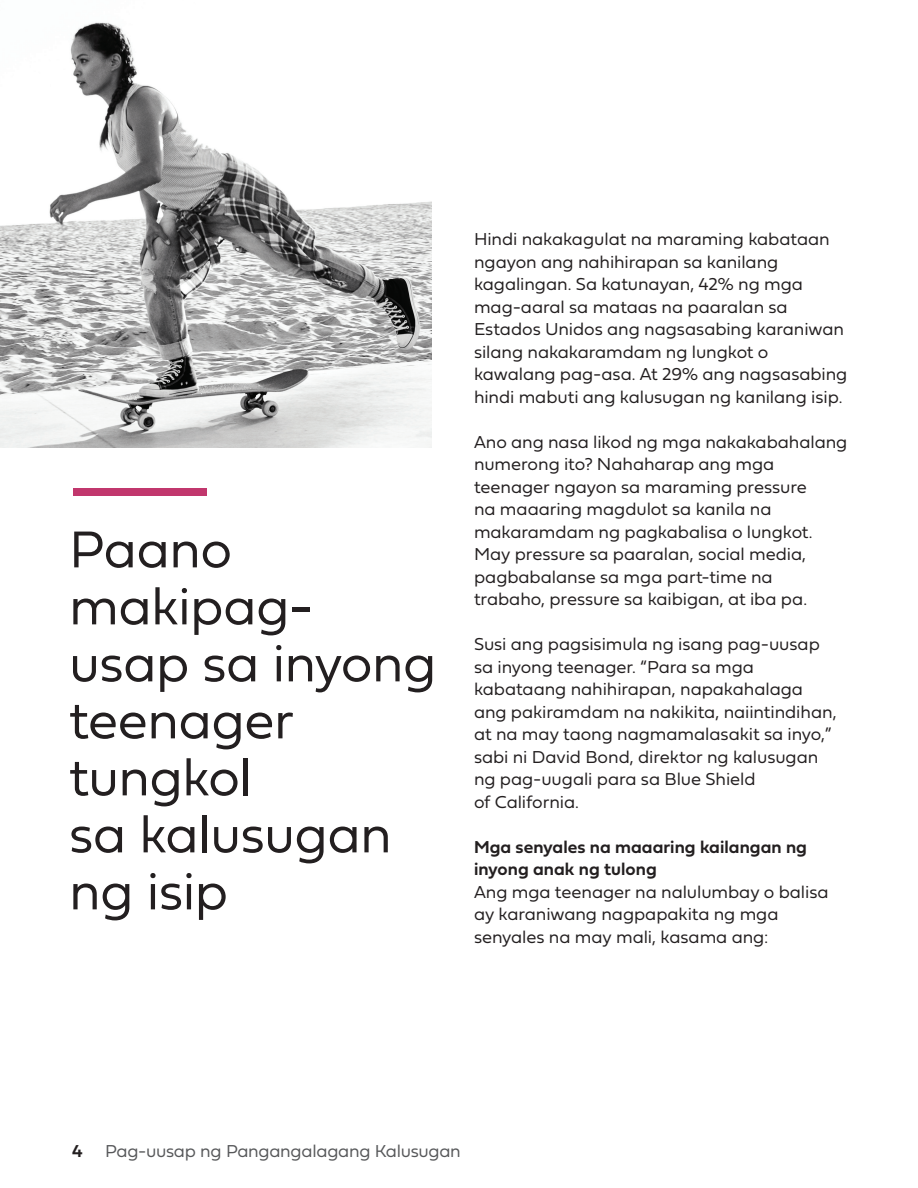
<style>
.page{position:relative;width:918px;height:1188px;background:#fff}
.page>*{position:absolute;margin:0;border:0;box-sizing:border-box;transform-origin:0 0}
.B_HEAD_36{font:54px/57px "Fieldwork Geo Light";letter-spacing:-.01em;color:#231f20}
.B_BODY_12pt{font:18px/22.5px "Fieldwork Geo Light";letter-spacing:-.005em;color:#231f20}
.t1{font:18px "Fieldwork Geo Light";letter-spacing:-.015em;color:#57585a}
.s1{font-family:"Fieldwork Geo Demibold"}
.s2{font-family:"Fieldwork Geo Demibold";color:#231f20}
</style>
<div class="page">
<img style="left:0;top:22px;width:432px;height:426px">
<div style="left:74px;top:488px;width:133px;height:8px;background:#c1376d"></div>
<p class="B_HEAD_36" style="left:69px;top:518px;width:369px">Paano makipag&shy;usap sa inyong teenager tungkol<br>sa kalusugan ng isip</p>
<p class="B_BODY_12pt" style="left:474px;top:227px;width:375px">Hindi nakakagulat na maraming kabataan ngayon ang nahihirapan sa kanilang kagalingan. Sa katunayan, 42% ng mga mag-aaral sa mataas na paaralan sa Estados Unidos ang nagsasabing karaniwan silang nakakaramdam ng lungkot o kawalang pag-asa. At 29% ang nagsasabing hindi mabuti ang kalusugan ng kanilang isip.</p>
<p class="B_BODY_12pt" style="left:474px;top:430px;width:375px">Ano ang nasa likod ng mga nakakabahalang numerong ito? Nahaharap ang mga teenager ngayon sa maraming pressure<br>na maaaring magdulot sa kanila na makaramdam ng pagkabalisa o lungkot.<br>May pressure sa paaralan, social media, pagbabalanse sa mga part-time na trabaho, pressure sa kaibigan, at iba pa.</p>
<p class="B_BODY_12pt" style="left:474px;top:632px;width:364px">Susi ang pagsisimula ng isang pag-uusap sa inyong teenager. “Para sa mga kabataang nahihirapan, napakahalaga ang pakiramdam na nakikita, naiintindihan, at na may taong nagmamalasakit sa inyo,” sabi ni David Bond, direktor ng kalusugan ng pag-uugali para sa Blue Shield<br>of California.</p>
<p class="B_BODY_12pt" style="left:474px;top:835px;width:356px"><span class="s1">Mga senyales na maaaring kailangan ng inyong anak ng tulong<br></span>Ang mga teenager na nalulumbay o balisa ay karaniwang nagpapakita ng mga senyales na may mali, kasama ang:</p>
<p class="t1" style="left:72px;top:1136px;width:390px"><span class="s2">4</span> Pag-uusap ng Pangangalagang Kalusugan</p>
</div>
